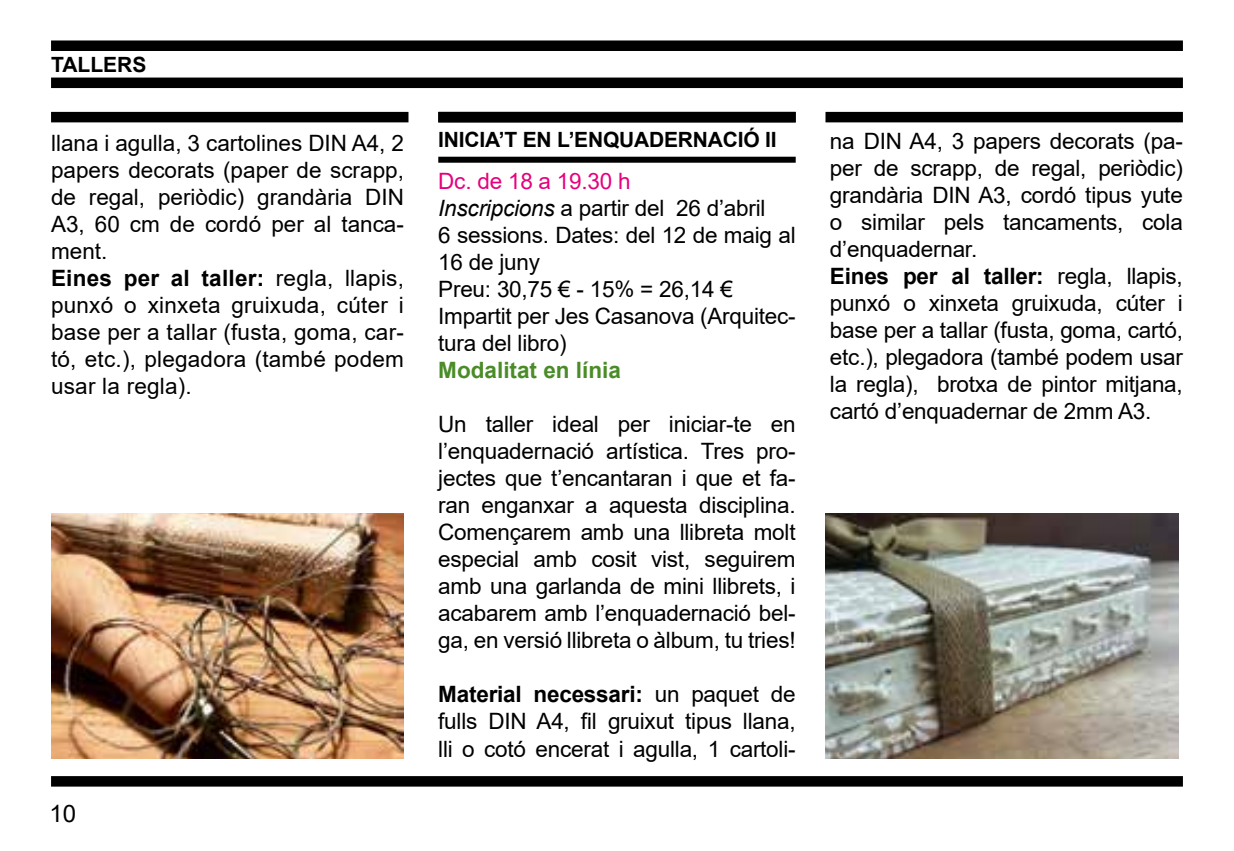
<style>
.page{position:relative;width:1234px;height:851px;background:#fff}
.page>*{position:absolute;margin:0;border:0;box-sizing:border-box;transform-origin:0 0}
.t1{font:24px "Arial";color:#000}
.t2{font:22.5px/27px "Arial";letter-spacing:-.01em;color:#000}
.t3{font:700 22.5px "Arial";color:#4a8c28}
.t4{font:700 21px "Arial";letter-spacing:-.01em;color:#000}
.s1{font-weight:700}
.s2{color:#e6007d}
.s3{font-style:italic}
</style>
<div class="page">
<div style="left:51px;top:776px;width:1131px;height:10px;background:#000"></div>
<div style="left:51px;top:40px;width:1131px;height:11px;background:#000"></div>
<div style="left:51px;top:77px;width:1131px;height:11px;background:#000"></div>
<div style="left:51px;top:112px;width:357px;height:10px;background:#000"></div>
<div style="left:438px;top:112px;width:357px;height:10px;background:#000"></div>
<div style="left:825px;top:112px;width:357px;height:10px;background:#000"></div>
<div style="left:438px;top:157px;width:357px;height:6px;background:#000"></div>
<img style="left:51px;top:513px;width:353px;height:245px">
<img style="left:825px;top:513px;width:353px;height:245px">
<p class="t4" style="left:51px;top:50px;width:97px">TALLERS</p>
<p class="t2" style="left:51px;top:129px;width:354px">llana i agulla, 3 cartolines DIN A4, 2 papers decorats (paper de scrapp, de regal, periòdic) grandària DIN<br>A3, 60 cm de cordó per al tanca&shy;ment.<br><span class="s1">Eines per al taller:</span> regla, llapis, punxó o xinxeta gruixuda, cúter i base per a tallar (fusta, goma, car&shy;tó, etc.), plegadora (també podem usar la regla).</p>
<p class="t4" style="left:438px;top:125px;width:340px">INICIA’T EN L’ENQUADERNACIÓ II</p>
<p class="t2" style="left:438px;top:167px;width:359px"><span class="s2">Dc. de 18 a 19.30 h<br></span><span class="s3">Inscripcions</span> a partir del 26 d’abril<br>6 sessions. Dates: del 12 de maig al<br>16 de juny<br>Preu: 30,75 € - 15% = 26,14 €<br>Impartit per Jes Casanova (Arquitec&shy;tura del libro)</p>
<p class="t3" style="left:438px;top:354px;width:184px">Modalitat en línia</p>
<p class="t2" style="left:438px;top:410px;width:359px;text-align:justify">Un taller ideal per iniciar-te en l’enquadernació artística. Tres pro&shy;jectes que t’encantaran i que et fa&shy;ran enganxar a aquesta disciplina.<br>Començarem amb una llibreta molt especial amb cosit vist, seguirem amb una garlanda de mini llibrets, i acabarem amb l’enquadernació bel&shy;ga, en versió llibreta o àlbum, tu tries!</p>
<p class="t2" style="left:438px;top:680px;width:359px;text-align:justify"><span class="s1">Material necessari:</span> un paquet de fulls DIN A4, fil gruixut tipus llana, lli o cotó encerat i agulla, 1 cartoli-</p>
<p class="t1" style="left:49px;top:797px;width:28px">10</p>
<p class="t2" style="left:829px;top:127px;width:354px">na DIN A4, 3 papers decorats (pa&shy;per de scrapp, de regal, periòdic) grandària DIN A3, cordó tipus yute o similar pels tancaments, cola d’enquadernar.<br><span class="s1">Eines per al taller:</span> regla, llapis, punxó o xinxeta gruixuda, cúter i base per a tallar (fusta, goma, cartó, etc.), plegadora (també podem usar la regla), brotxa de pintor mitjana, cartó d’enquadernar de 2mm A3.</p>
</div>
